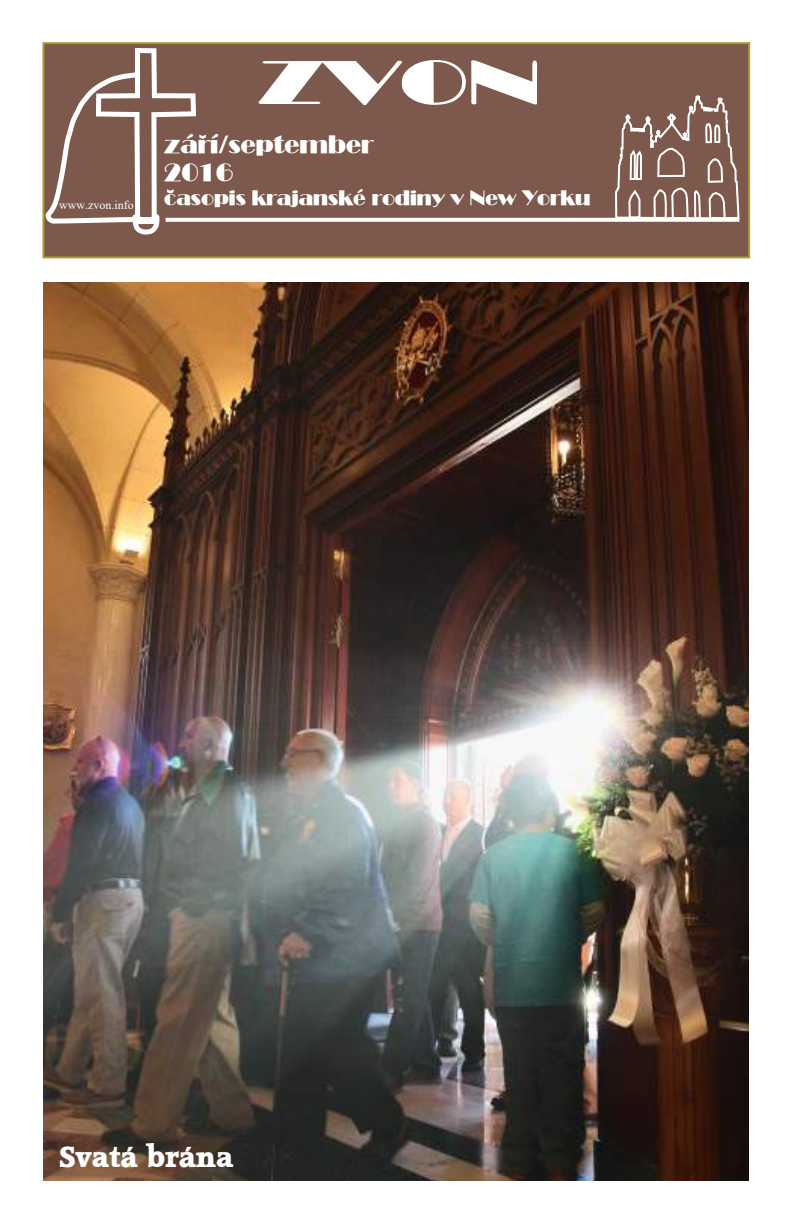
<style>
.page{position:relative;width:792px;height:1224px;background:#fff}
.page>*{position:absolute;margin:0;border:0;box-sizing:border-box;transform-origin:0 0}
.t1{font:59.6px "Invite SF";color:#fff;scale:1.58 1}
.t2{font:28px "Accord Heavy SF Bold";color:#fff}
.t3{font:24px/28.2px "Invite SF";color:#fff}
.t4{font:20px "Invite SF";color:#fff}
.t5{font:12px "Times New Roman";color:#fff}
</style>
<div class="page">
<div style="left:43px;top:42px;width:707px;height:216px;background:#7c594c;border:2px solid #ad972d"></div>
<svg style="left:206px;top:218px;width:533px;height:4px;background:#f7f5f4"></svg>
<svg style="left:614px;top:96px;width:126px;height:124px"></svg>
<svg style="left:42px;top:48px;width:164px;height:190px"></svg>
<img style="left:43px;top:282px;width:706px;height:899px">
<p class="t5" style="left:59px;top:201px;width:76px">www.zvon.info</p>
<h1 class="t1" style="left:259px;top:46px;width:180px">ZVON</h1>
<p class="t3" style="left:164px;top:129px;width:211px">zárí/september<br>2016</p>
<p class="t4" style="left:164px;top:186px;width:428px">casopis krajanské rodiny v New Yorku</p>
<h2 class="t2" style="left:59px;top:1143px;width:176px">Svatá brána</h2>
</div>
